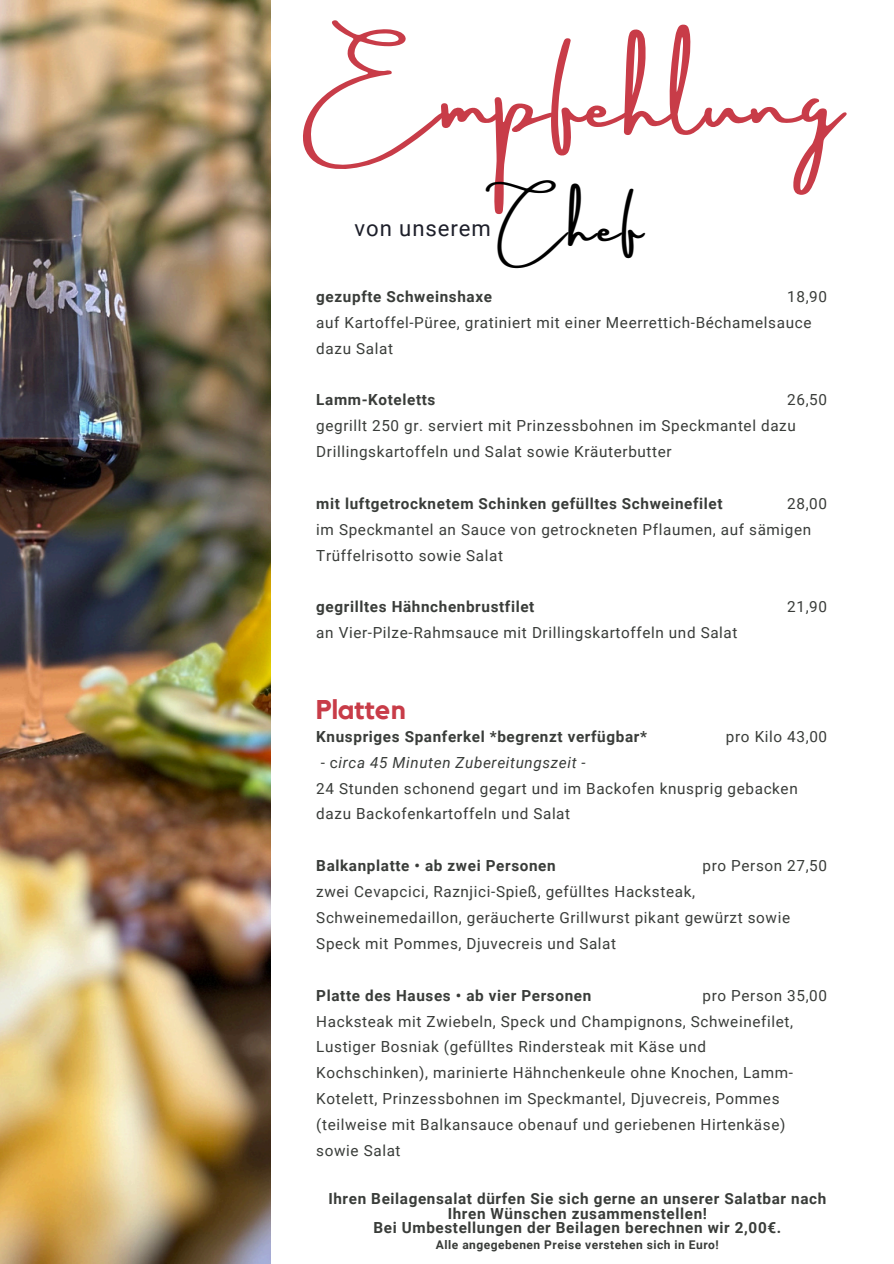
<style>
.page{position:relative;width:894px;height:1264px;background:#fff}
.page>*{position:absolute;margin:0;border:0;box-sizing:border-box;transform-origin:0 0}
.t1{font:83.25px "Amsterdam Three";color:#c83c48}
.t2{font:49.35px "Amsterdam Three";color:#000}
.t3{font:700 27px "Kollektif";color:#c83c48}
.t4{font:22.05px "Roboto";letter-spacing:.04em;color:#1d1f2a}
.t5{font:15.3px/25.8px "Roboto";letter-spacing:.04em;color:#393c39}
.t6{font:700 15.3px/14.7px "Roboto";letter-spacing:.04em;color:#393c39;text-align:center}
.t7{font:700 12px "Roboto";letter-spacing:.04em;color:#393c39}
.s1{font-weight:700}
.s2{font-style:italic}
</style>
<div class="page">
<img style="left:0;top:0;width:270px;height:1263px">
<h6 class="t1" style="left:302px;top:56px;width:540px">Empfehlung</h6>
<h3 class="t4" style="left:354px;top:215px;width:138px">von unserem</h3>
<h5 class="t2" style="left:500px;top:199px;width:144px">Chef</h5>
<p class="t5" style="left:316px;top:283px;width:496px"><span class="s1">gezupfte Schweinshaxe<br></span>auf Kartoffel-Püree, gratiniert mit einer Meerrettich-Béchamelsauce dazu Salat</p>
<h2 class="t5" style="left:316px;top:387px;width:481px"><span class="s1">Lamm-Koteletts<br></span>gegrillt 250 gr. serviert mit Prinzessbohnen im Speckmantel dazu<br>Drillingskartoffeln und Salat sowie Kräuterbutter</h2>
<h4 class="t5" style="left:316px;top:490px;width:496px"><span class="s1">mit luftgetrocknetem Schinken gefülltes Schweinefilet<br></span>im Speckmantel an Sauce von getrockneten Pflaumen, auf sämigen<br>Trüffelrisotto sowie Salat</h4>
<h6 class="t5" style="left:316px;top:594px;width:422px"><span class="s1">gegrilltes Hähnchenbrustfilet<br></span>an Vier-Pilze-Rahmsauce mit Drillingskartoffeln und Salat</h6>
<h6 class="t5" style="left:787px;top:283px;width:41px">18,90</h6>
<h6 class="t5" style="left:787px;top:387px;width:41px">26,50</h6>
<h6 class="t5" style="left:787px;top:490px;width:41px">28,00</h6>
<h6 class="t5" style="left:787px;top:594px;width:41px">21,90</h6>
<p class="t3" style="left:316px;top:697px;width:91px">Platten</p>
<h6 class="t6" style="left:316px;top:729px;width:332px">Knuspriges Spanferkel *begrenzt verfügbar*</h6>
<h6 class="t5" style="left:316px;top:749px;width:483px">- c<span class="s2">irca 45 Minuten Zubereitungszeit -<br></span>24 Stunden schonend gegart und im Backofen knusprig gebacken dazu Backofenkartoffeln und Salat</h6>
<h6 class="t5" style="left:316px;top:853px;width:475px"><span class="s1">Balkanplatte • ab zwei Personen<br></span>zwei Cevapcici, Raznjici-Spieß, gefülltes Hacksteak, Schweinemedaillon, geräucherte Grillwurst pikant gewürzt sowie Speck mit Pommes, Djuvecreis und Salat</h6>
<h6 class="t5" style="left:316px;top:982px;width:478px"><span class="s1">Platte des Hauses • ab vier Personen<br></span>Hacksteak mit Zwiebeln, Speck und Champignons, Schweinefilet, Lustiger Bosniak (gefülltes Rindersteak mit Käse und Kochschinken), marinierte Hähnchenkeule ohne Knochen, Lamm-Kotelett, Prinzessbohnen im Speckmantel, Djuvecreis, Pommes (teilweise mit Balkansauce obenauf und geriebenen Hirtenkäse) sowie Salat</h6>
<h6 class="t5" style="left:725px;top:723px;width:103px">pro Kilo 43,00</h6>
<h6 class="t5" style="left:702px;top:853px;width:126px">pro Person 27,50</h6>
<h6 class="t5" style="left:702px;top:982px;width:126px">pro Person 35,00</h6>
<h6 class="t6" style="left:328px;top:1191px;width:499px">Ihren Beilagensalat dürfen Sie sich gerne an unserer Salatbar nach<br>Ihren Wünschen zusammenstellen!<br>Bei Umbestellungen der Beilagen berechnen wir 2,00€.</h6>
<h6 class="t7" style="left:436px;top:1237px;width:284px">Alle angegebenen Preise verstehen sich in Euro!</h6>
</div>
